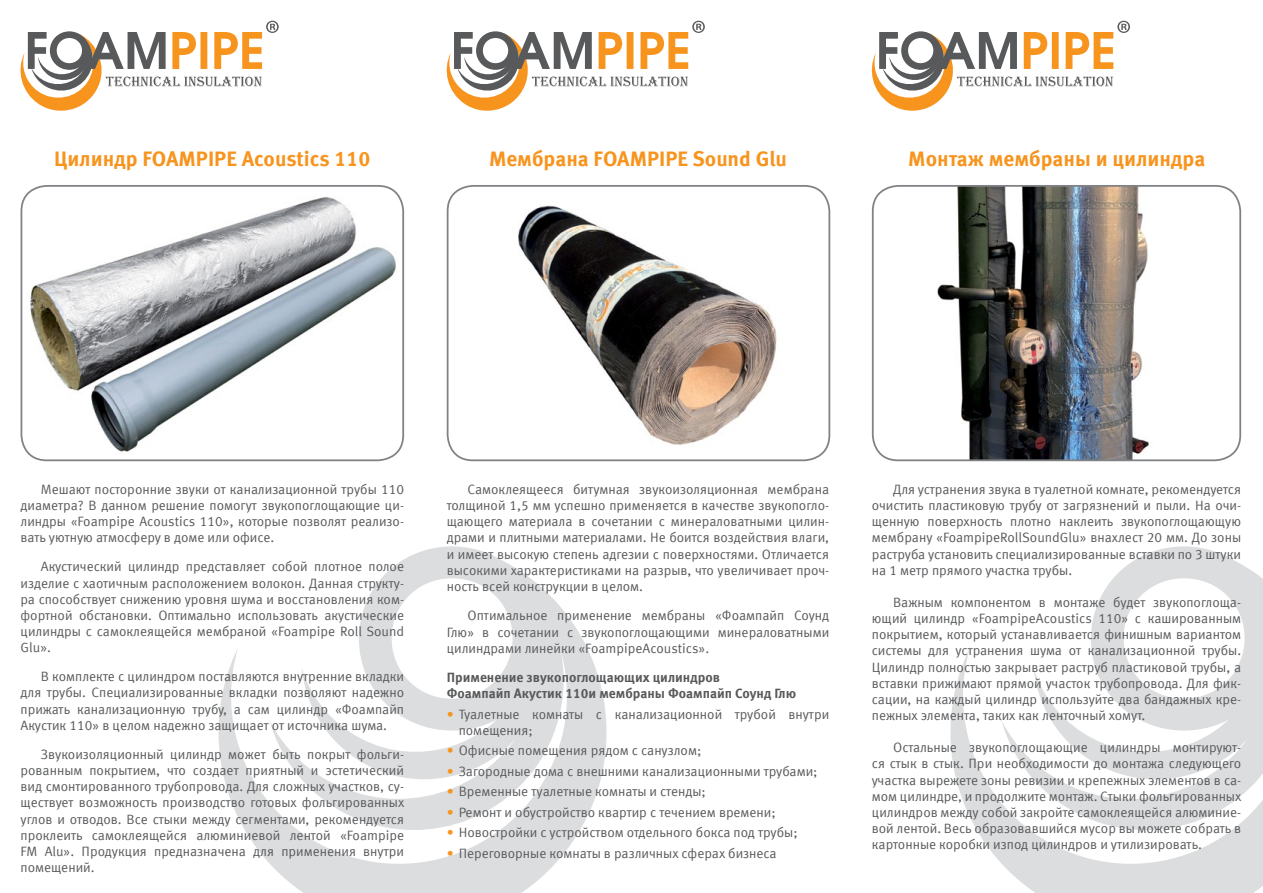
<style>
.page{position:relative;width:1263px;height:893px;background:#fff}
.page>*{position:absolute;margin:0;border:0;box-sizing:border-box;transform-origin:0 0}
.t1{font:700 21px "Meta Offc Pro";color:#f7941e}
.t2{font:13.5px/16.2px "Meta Offc Pro Norm";color:#58595b;text-align:justify}
.t3{font:700 13.5px/16.2px "Meta Offc Pro";color:#58595b}
.s1{color:#f7941e}
</style>
<div class="page">
<svg style="left:950px;top:649px;width:313px;height:244px;fill:#dcddde"></svg>
<svg style="left:1123px;top:546px;width:126px;height:23px"></svg>
<svg style="left:1001px;top:569px;width:262px;height:281px"></svg>
<svg style="left:218px;top:630px;width:389px;height:263px;fill:#dcddde"></svg>
<svg style="left:391px;top:546px;width:126px;height:23px"></svg>
<svg style="left:269px;top:569px;width:308px;height:281px"></svg>
<img style="left:21px;top:186px;width:380px;height:274px">
<div style="left:21px;top:185px;width:383px;height:276px;border:2px solid #808285;border-radius:25px"></div>
<img style="left:448px;top:186px;width:380px;height:274px">
<div style="left:447px;top:185px;width:383px;height:276px;border:2px solid #808285;border-radius:25px"></div>
<img style="left:873px;top:186px;width:367px;height:274px">
<div style="left:872px;top:185px;width:369px;height:276px;border:2px solid #808285;border-radius:25px"></div>
<svg style="left:20px;top:21px;width:259px;height:90px"></svg>
<svg style="left:446px;top:21px;width:259px;height:90px"></svg>
<svg style="left:871px;top:21px;width:259px;height:90px"></svg>
<h1 class="t1" style="left:54px;top:143px;width:318px">Цилиндр FOAMPIPE Acoustics 110</h1>
<h1 class="t1" style="left:489px;top:143px;width:299px">Мембрана FOAMPIPE Sound Glu</h1>
<h1 class="t1" style="left:908px;top:143px;width:298px">Монтаж мембраны и цилиндра</h1>
<p class="t2" style="left:21px;top:480px;width:385px;text-indent:20px">Мешают посторонние звуки от канализационной трубы 110 диаметра? В данном решение помогут звукопоглощающие ци&shy;линдры «Foampipe Acoustics 110», которые позволят реализо&shy;вать уютную атмосферу в доме или офисе.</p>
<p class="t2" style="left:21px;top:558px;width:385px;text-indent:20px">Акустический цилиндр представляет собой плотное полое изделие с хаотичным расположением волокон. Данная структу&shy;ра способствует снижению уровня шума и восстановления ком&shy;фортной обстановки. Оптимально использовать акустические цилиндры с самоклеящейся мембраной «Foampipe Roll Sound Glu».</p>
<p class="t2" style="left:21px;top:668px;width:385px;text-indent:20px">В комплекте с цилиндром поставляются внутренние вкладки для трубы. Специализированные вкладки позволяют надежно прижать канализационную трубу, а сам цилиндр «Фоампайп Акустик 110» в целом надежно защищает от источника шума.</p>
<p class="t2" style="left:21px;top:745px;width:385px;text-indent:20px">Звукоизоляционный цилиндр может быть покрыт фольги&shy;рованным покрытием, что создает приятный и эстетический вид смонтированного трубопровода. Для сложных участков, су&shy;ществует возможность производство готовых фольгированных углов и отводов. Все стыки между сегментами, рекомендуется проклеить самоклеящейся алюминиевой лентой «Foampipe FM Alu». Продукция предназначена для применения внутри помещений.</p>
<p class="t2" style="left:447px;top:480px;width:384px;text-indent:21px">Самоклеящееся битумная звукоизоляционная мембрана толщиной 1,5 мм успешно применяется в качестве звукопогло&shy;щающего материала в сочетании с минераловатными цилин&shy;драми и плитными материалами. Не боится воздействия влаги, и имеет высокую степень адгезии с поверхностями. Отличается высокими характеристиками на разрыв, что увеличивает проч&shy;ность всей конструкции в целом.</p>
<p class="t2" style="left:447px;top:607px;width:384px;text-indent:21px">Оптимальное применение мембраны «Фоампайп Соунд Глю» в сочетании с звукопоглощающими минераловатными цилиндрами линейки «FoampipeAcoustics».</p>
<p class="t3" style="left:447px;top:668px;width:351px">Применение звукопоглощающих цилиндров<br>Фоампайп Акустик 110и мембраны Фоампайп Соунд Глю</p>
<p class="t2" style="left:459px;top:705px;width:372px;text-indent:-12px"><span class="s1">•</span> Туалетные комнаты с канализационной трубой внутри помещения;</p>
<p class="t2" style="left:447px;top:742px;width:256px"><span class="s1">•</span> Офисные помещения рядом с санузлом;</p>
<p class="t2" style="left:447px;top:762px;width:372px"><span class="s1">•</span> Загородные дома с внешними канализационными трубами;</p>
<p class="t2" style="left:447px;top:783px;width:261px"><span class="s1">•</span> Временные туалетные комнаты и стенды;</p>
<p class="t2" style="left:447px;top:803px;width:331px"><span class="s1">•</span> Ремонт и обустройство квартир с течением времени;</p>
<p class="t2" style="left:447px;top:823px;width:352px"><span class="s1">•</span> Новостройки с устройством отдельного бокса под трубы;</p>
<p class="t2" style="left:447px;top:844px;width:331px"><span class="s1">•</span> Переговорные комнаты в различных сферах бизнеса</p>
<p class="t2" style="left:872px;top:480px;width:371px;text-indent:21px">Для устранения звука в туалетной комнате, рекомендуется очистить пластиковую трубу от загрязнений и пыли. На очи&shy;щенную поверхность плотно наклеить звукопоглощающую мембрану «FoampipeRollSoundGlu» внахлест 20 мм. До зоны раструба установить специализированные вставки по 3 штуки на 1 метр прямого участка трубы.</p>
<p class="t2" style="left:872px;top:593px;width:371px;text-indent:21px">Важным компонентом в монтаже будет звукопоглоща&shy;ющий цилиндр «FoampipeAcoustics 110» с кашированным покрытием, который устанавливается финишным вариантом системы для устранения шума от канализационной трубы.<br>Цилиндр полностью закрывает раструб пластиковой трубы, а вставки прижимают прямой участок трубопровода. Для фик&shy;сации, на каждый цилиндр используйте два бандажных кре&shy;пежных элемента, таких как ленточный хомут.</p>
<p class="t2" style="left:872px;top:738px;width:371px;text-indent:21px">Остальные звукопоглощающие цилиндры монтируют&shy;ся стык в стык. При необходимости до монтажа следующего участка вырежете зоны ревизии и крепежных элементов в са&shy;мом цилиндре, и продолжите монтаж. Стыки фольгированных цилиндров между собой закройте самоклеящейся алюминие&shy;вой лентой. Весь образовавшийся мусор вы можете собрать в картонные коробки изпод цилиндров и утилизировать.</p>
</div>
